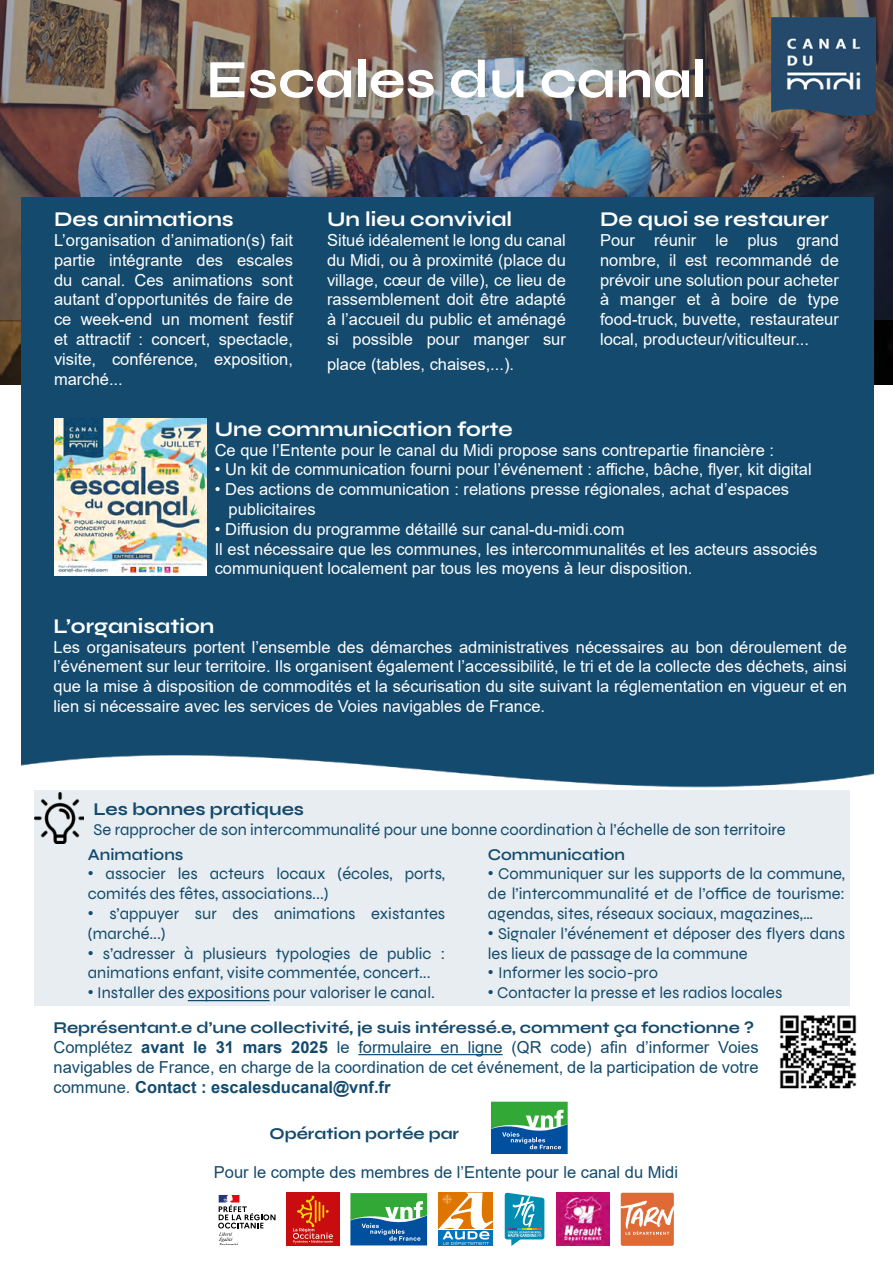
<style>
.page{position:relative;width:893px;height:1263px;background:#fff}
.page>*{position:absolute;margin:0;border:0;box-sizing:border-box;transform-origin:0 0}
.t1{font:700 54px "Syne";color:#fff}
.t2{font:700 21px "Syne";color:#fff}
.t3{font:700 18px "Syne";color:#134a6d}
.t4{font:16.5px/19.8px "Arial";color:#fff;text-align:justify}
.t5{font:16.5px/19.8px "Syne";color:#134a6d}
.t6{font:16.5px/19.8px "Arial";color:#134a6d;text-align:justify}
.t7{font:700 16.5px "Syne";color:#134a6d}
.t8{font:600 16.5px "Syne";color:#134a6d}
.s1{font-family:"Arial"}
.s2{font-weight:700}
</style>
<div class="page">
<img style="left:0;top:0;width:893px;height:321px">
<img style="left:771px;top:17px;width:105px;height:98px">
<div style="left:21px;top:197px;width:853px;height:809px;background:#134a6d"></div>
<svg style="left:505px;top:1192px;width:39px;height:54px"></svg>
<img style="left:556px;top:1193px;width:53px;height:53px">
<div style="left:439px;top:1230px;width:54px;height:16px;background:#0075bf"></div>
<svg style="left:439px;top:1192px;width:54px;height:53px"></svg>
<div style="left:286px;top:1192px;width:54px;height:54px;background:#c90c0f"></div>
<svg style="left:293px;top:1196px;width:40px;height:47px"></svg>
<svg style="left:218px;top:1195px;width:57px;height:50px"></svg>
<div style="left:621px;top:1193px;width:53px;height:53px;background:#de6b35;border-radius:2px"></div>
<svg style="left:621px;top:1201px;width:53px;height:34px"></svg>
<svg style="left:350px;top:1193px;width:77px;height:52px;background:#3a8e83"></svg>
<svg style="left:491px;top:1102px;width:77px;height:52px;background:#398d83"></svg>
<hr style="left:358px;top:1054px;width:145px;height:1px;background:#134a6d">
<div style="left:34px;top:790px;width:52px;height:216px;background:#e7edf0"></div>
<img style="left:34px;top:792px;width:50px;height:52px">
<div style="left:84px;top:790px;width:765px;height:216px;background:#e7edf0"></div>
<hr style="left:188px;top:1000px;width:82px;height:1px;background:#134a6d">
<img style="left:779px;top:1015px;width:78px;height:74px">
<img style="left:54px;top:419px;width:153px;height:157px">
<h1 class="t1" style="left:206px;top:46px;width:502px">Escales du canal</h1>
<p class="t2" style="left:54px;top:206px;width:181px">Des animations</p>
<p class="t4" style="left:54px;top:230px;width:240px">L’organisation d’animation(s) fait partie intégrante des escales du canal. Ces animations sont autant d’opportunités de faire de ce week-end un moment festif et attractif : concert, spectacle, visite, conférence, exposition, marché...</p>
<p class="t2" style="left:327px;top:206px;width:187px">Un lieu convivial</p>
<p class="t4" style="left:327px;top:230px;width:240px">Situé idéalement le long du canal du Midi, ou à proximité (place du village, cœur de ville), ce lieu de rassemblement doit être adapté à l’accueil du public et aménagé si possible pour manger sur</p>
<p class="t4" style="left:327px;top:354px;width:189px">place (tables, chaises,...).</p>
<p class="t2" style="left:600px;top:206px;width:230px">De quoi se restaurer</p>
<p class="t4" style="left:600px;top:230px;width:240px">Pour réunir le plus grand nombre, il est recommandé de prévoir une solution pour acheter à manger et à boire de type food-truck, buvette, restaurateur local, producteur/viticulteur...</p>
<p class="t2" style="left:215px;top:416px;width:300px">Une communication forte</p>
<p class="t4" style="left:215px;top:440px;width:561px">Ce que l’Entente pour le canal du Midi propose sans contrepartie financière :</p>
<p class="t4" style="left:215px;top:460px;width:598px">• Un kit de communication fourni pour l’événement : affiche, bâche, flyer, kit digital</p>
<p class="t4" style="left:228px;top:479px;width:562px;text-indent:-14px">• Des actions de communication : relations presse régionales, achat d’espaces publicitaires</p>
<p class="t4" style="left:215px;top:519px;width:604px;text-align:left">• Diffusion du programme détaillé sur canal-du-midi.com<br>Il est nécessaire que les communes, les intercommunalités et les acteurs associés communiquent localement par tous les moyens à leur disposition.</p>
<p class="t2" style="left:54px;top:613px;width:162px">L’organisation</p>
<p class="t4" style="left:54px;top:637px;width:795px">Les organisateurs portent l’ensemble des démarches administratives nécessaires au bon déroulement de l’événement sur leur territoire. Ils organisent également l’accessibilité, le tri et de la collecte des déchets, ainsi que la mise à disposition de commodités et la sécurisation du site suivant la réglementation en vigueur et en lien si nécessaire avec les services de Voies navigables de France.</p>
<p class="t3" style="left:94px;top:798px;width:212px">Les bonnes pratiques</p>
<p class="t5" style="left:94px;top:819px;width:694px">Se rapprocher de son intercommunalité pour une bonne coordination à l’échelle de son territoire</p>
<p class="t8" style="left:88px;top:844px;width:97px">Animations</p>
<p class="t5" style="left:88px;top:864px;width:359px"><span class="s1">•</span> associer les acteurs locaux (écoles, ports, comités des fêtes, associations...)</p>
<p class="t5" style="left:88px;top:903px;width:359px"><span class="s1">•</span> s’appuyer sur des animations existantes (marché...)</p>
<p class="t5" style="left:88px;top:943px;width:359px"><span class="s1">•</span> s’adresser à plusieurs typologies de public : animations enfant, visite commentée, concert...</p>
<p class="t5" style="left:88px;top:982px;width:349px"><span class="s1">•</span> Installer des expositions pour valoriser le canal.</p>
<p class="t8" style="left:488px;top:844px;width:139px">Communication</p>
<p class="t5" style="left:488px;top:864px;width:359px;text-align:justify"><span class="s1">•</span> Communiquer sur les supports de la commune, de l’intercommunalité et de l’office de tourisme: agendas, sites, réseaux sociaux, magazines,…</p>
<p class="t5" style="left:488px;top:923px;width:359px"><span class="s1">•</span> Signaler l’événement et déposer des flyers dans les lieux de passage de la commune</p>
<p class="t5" style="left:488px;top:963px;width:172px"><span class="s1">•</span> Informer les socio-pro</p>
<p class="t5" style="left:488px;top:982px;width:296px"><span class="s1">•</span> Contacter la presse et les radios locales</p>
<p class="t7" style="left:54px;top:1017px;width:702px">Représentant.e d’une collectivité, je suis intéressé.e, comment ça fonctionne ?</p>
<p class="t6" style="left:54px;top:1037px;width:707px">Complétez <span class="s2">avant le 31 mars 2025</span> le formulaire en ligne (QR code) afin d’informer Voies navigables de France, en charge de la coordination de cet événement, de la participation de votre commune. <span class="s2">Contact : escalesducanal@vnf.fr</span></p>
<p class="t7" style="left:270px;top:1123px;width:191px">Opération portée par</p>
<p class="t6" style="left:214px;top:1162px;width:466px">Pour le compte des membres de l’Entente pour le canal du Midi</p>
</div>
